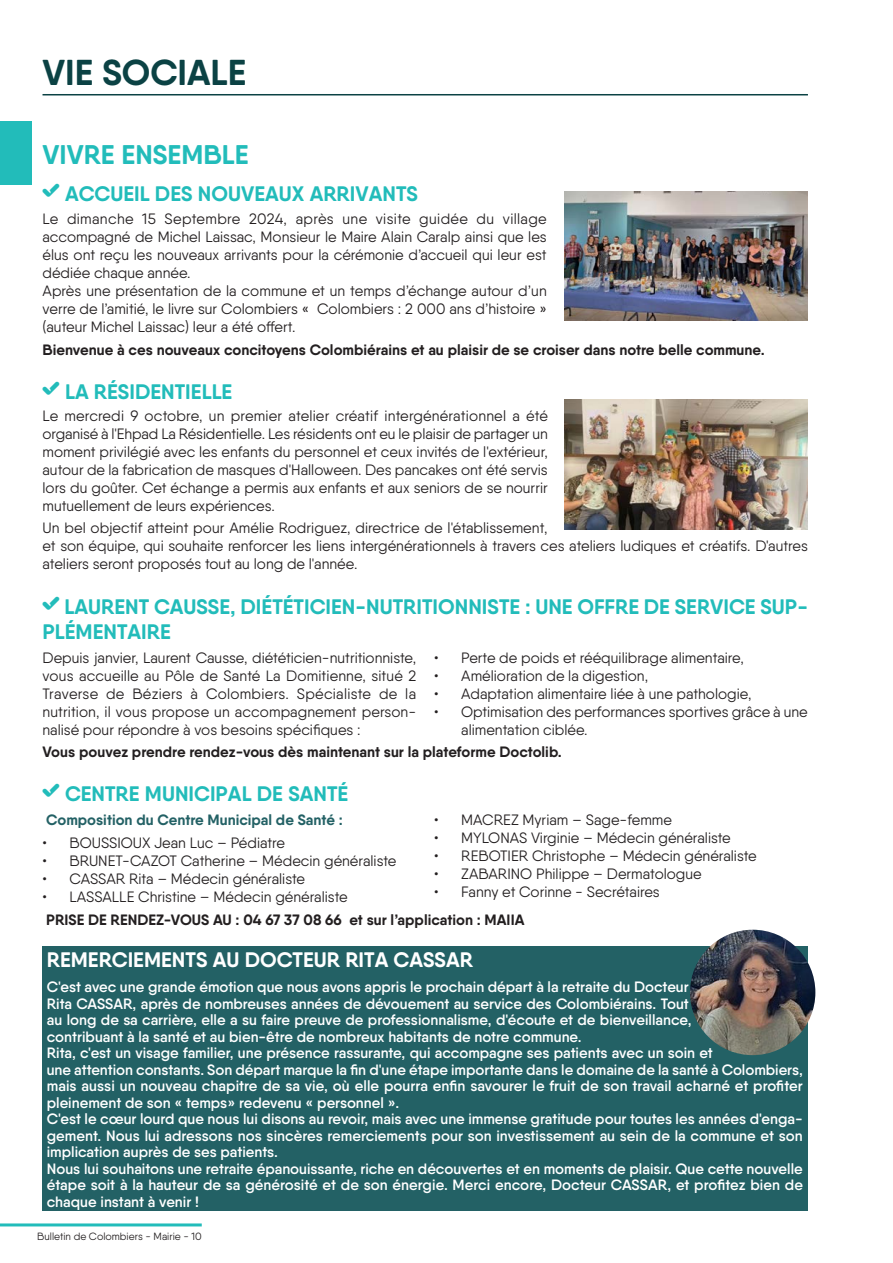
<style>
.page{position:relative;width:893px;height:1263px;background:#fff}
.page>*{position:absolute;margin:0;border:0;box-sizing:border-box;transform-origin:0 0}
.t1{font:700 36px "Qanelas Soft";color:#0b4244}
.t2{font:700 27px "Qanelas Soft";color:#22bcba}
.t3{font:700 21px/25.2px "Qanelas Soft";color:#22bcba}
.t4{font:700 21px "Qanelas Soft";color:#fff}
.t5{font:15px/18px "Qanelas Soft";color:#231f20}
.t6{font:600 15px/16.5px "Qanelas Soft";color:#fff}
.t7{font:700 15px "Qanelas Soft";color:#231f20}
.t8{font:700 15px "Qanelas Soft";color:#236165}
.t9{font:10.5px "Qanelas Soft";color:#231f20}
.s1{font-family:"Breezi Icon Set";font-weight:400}
</style>
<div class="page">
<hr style="left:0;top:1223px;width:202px;height:3px;background:#22bcba">
<hr style="left:43px;top:94px;width:765px;height:1px;background:#0b4244">
<div style="left:0;top:121px;width:32px;height:64px;background:#22bcba"></div>
<img style="left:565px;top:191px;width:243px;height:129px">
<img style="left:565px;top:400px;width:243px;height:129px">
<div style="left:43px;top:946px;width:765px;height:265px;background:#236165"></div>
<img style="left:690px;top:930px;width:125px;height:125px;border-radius:63px">
<h1 class="t1" style="left:43px;top:50px;width:205px">VIE SOCIALE</h1>
<h2 class="t2" style="left:43px;top:137px;width:208px">VIVRE ENSEMBLE</h2>
<h3 class="t3" style="left:43px;top:181px;width:377px"><span class="s1">X</span> ACCUEIL DES NOUVEAUX ARRIVANTS</h3>
<p class="t5" style="left:43px;top:209px;width:506px">Le dimanche 15 Septembre 2024, après une visite guidée du village accompagné de Michel Laissac, Monsieur le Maire Alain Caralp ainsi que les élus ont reçu les nouveaux arrivants pour la cérémonie d’accueil qui leur est dédiée chaque année.<br>Après une présentation de la commune et un temps d’échange autour d’un verre de l’amitié, le livre sur Colombiers « Colombiers : 2 000 ans d’histoire » (auteur Michel Laissac) leur a été offert.</p>
<p class="t7" style="left:43px;top:340px;width:724px">Bienvenue à ces nouveaux concitoyens Colombiérains et au plaisir de se croiser dans notre belle commune.</p>
<h3 class="t3" style="left:43px;top:379px;width:191px"><span class="s1">X</span> LA RÉSIDENTIELLE</h3>
<p class="t5" style="left:43px;top:407px;width:507px;text-align:justify">Le mercredi 9 octobre, un premier atelier créatif intergénérationnel a été organisé à l'Ehpad La Résidentielle. Les résidents ont eu le plaisir de partager un moment privilégié avec les enfants du personnel et ceux invités de l'extérieur, autour de la fabrication de masques d'Halloween. Des pancakes ont été servis lors du goûter. Cet échange a permis aux enfants et aux seniors de se nourrir mutuellement de leurs expériences.</p>
<p class="t5" style="left:43px;top:519px;width:767px">Un bel objectif atteint pour Amélie Rodriguez, directrice de l'établissement,<br>et son équipe, qui souhaite renforcer les liens intergénérationnels à travers ces ateliers ludiques et créatifs. D'autres ateliers seront proposés tout au long de l'année.</p>
<h3 class="t3" style="left:43px;top:594px;width:767px"><span class="s1">X</span> LAURENT CAUSSE, DIÉTÉTICIEN-NUTRITIONNISTE : UNE OFFRE DE SERVICE SUP-<br>PLÉMENTAIRE</h3>
<p class="t5" style="left:43px;top:649px;width:375px;text-align:justify">Depuis janvier, Laurent Causse, diététicien-nutritionniste, vous accueille au Pôle de Santé La Domitienne, situé 2<br>Traverse de Béziers à Colombiers. Spécialiste de la nutrition, il vous propose un accompagnement person&shy;nalisé pour répondre à vos besoins spécifiques :</p>
<p class="t5" style="left:434px;top:649px;width:311px">• Perte de poids et rééquilibrage alimentaire,</p>
<p class="t5" style="left:434px;top:667px;width:215px">• Amélioration de la digestion,</p>
<p class="t5" style="left:434px;top:685px;width:319px">• Adaptation alimentaire liée à une pathologie,</p>
<p class="t5" style="left:461px;top:703px;width:348px;text-indent:-27px">• Optimisation des performances sportives grâce à une alimentation ciblée.</p>
<p class="t7" style="left:43px;top:742px;width:521px">Vous pouvez prendre rendez-vous dès maintenant sur la plateforme Doctolib.</p>
<h3 class="t3" style="left:43px;top:781px;width:307px"><span class="s1">X</span> CENTRE MUNICIPAL DE SANTÉ</h3>
<p class="t8" style="left:46px;top:811px;width:298px">Composition du Centre Municipal de Santé :</p>
<p class="t5" style="left:43px;top:833px;width:244px">• BOUSSIOUX Jean Luc – Pédiatre</p>
<p class="t5" style="left:43px;top:851px;width:355px">• BRUNET-CAZOT Catherine – Médecin généraliste</p>
<p class="t5" style="left:43px;top:869px;width:264px">• CASSAR Rita – Médecin généraliste</p>
<p class="t5" style="left:43px;top:887px;width:307px">• LASSALLE Christine – Médecin généraliste</p>
<p class="t5" style="left:434px;top:811px;width:239px">• MACREZ Myriam – Sage-femme</p>
<p class="t5" style="left:434px;top:829px;width:298px">• MYLONAS Virginie – Médecin généraliste</p>
<p class="t5" style="left:434px;top:847px;width:324px">• REBOTIER Christophe – Médecin généraliste</p>
<p class="t5" style="left:434px;top:865px;width:269px">• ZABARINO Philippe – Dermatologue</p>
<p class="t5" style="left:434px;top:883px;width:227px">• Fanny et Corinne - Secrétaires</p>
<p class="t7" style="left:46px;top:910px;width:480px">PRISE DE RENDEZ-VOUS AU : 04 67 37 08 66 et sur l’application : MAIIA</p>
<h3 class="t4" style="left:47px;top:947px;width:428px">REMERCIEMENTS AU DOCTEUR RITA CASSAR</h3>
<p class="t6" style="left:47px;top:979px;width:758px">C'est avec une grande émotion que nous avons appris le prochain départ à la retraite du Docteur<br>Rita CASSAR, après de nombreuses années de dévouement au service des Colombiérains. Tout<br>au long de sa carrière, elle a su faire preuve de professionnalisme, d'écoute et de bienveillance,<br>contribuant à la santé et au bien-être de nombreux habitants de notre commune.<br>Rita, c'est un visage familier, une présence rassurante, qui accompagne ses patients avec un soin et<br>une attention constants. Son départ marque la fin d'une étape importante dans le domaine de la santé à Colombiers, mais aussi un nouveau chapitre de sa vie, où elle pourra enfin savourer le fruit de son travail acharné et profiter pleinement de son « temps» redevenu « personnel ».<br>C'est le cœur lourd que nous lui disons au revoir, mais avec une immense gratitude pour toutes les années d'enga&shy;gement. Nous lui adressons nos sincères remerciements pour son investissement au sein de la commune et son implication auprès de ses patients.<br>Nous lui souhaitons une retraite épanouissante, riche en découvertes et en moments de plaisir. Que cette nouvelle étape soit à la hauteur de sa générosité et de son énergie. Merci encore, Docteur CASSAR, et profitez bien de chaque instant à venir !</p>
<p class="t9" style="left:37px;top:1230px;width:166px">Bulletin de Colombiers - Mairie - 10</p>
</div>
